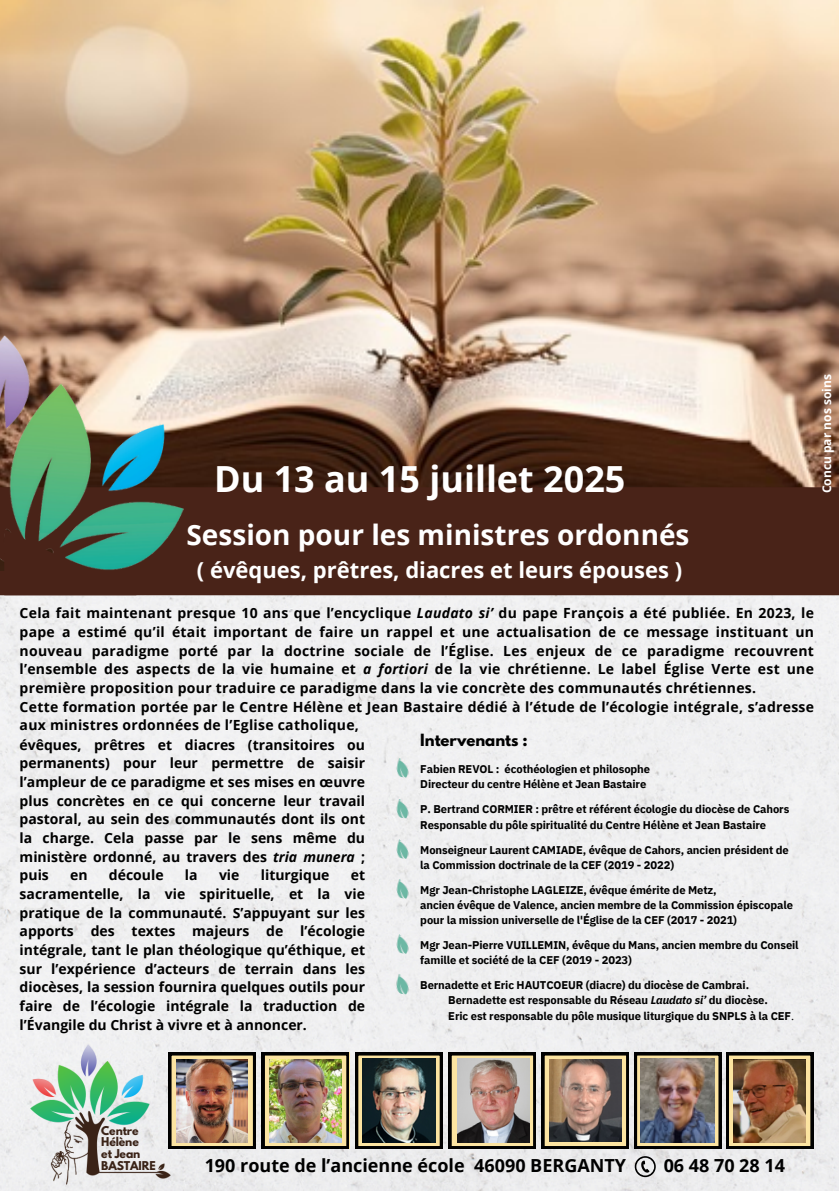
<style>
.page{position:relative;width:839px;height:1191px;background:#fff}
.page>*{position:absolute;margin:0;border:0;box-sizing:border-box;transform-origin:0 0}
.t1{font:700 36px "Open Sans";color:#fff}
.t2{font:700 28px "Open Sans";color:#fff}
.t3{font:700 22px "Open Sans";color:#fff}
.t4{font:700 18px "Open Sans";color:#000}
.t5{font:700 14.8px "League Spartan";color:#000}
.t6{font:700 14px/18.6px "Open Sans";letter-spacing:.02em;color:#000;text-align:justify}
.t7{font:700 14px "Open Sans";color:#000}
.t8{font:700 12px "Open Sans";color:#fff}
.t9{font:700 11.2px/15.2px "IBM Plex Sans";letter-spacing:-.01em;color:#000}
.t10{font:700 10.8px "League Spartan";letter-spacing:-.01em;color:#3a2317}
.s1{font-style:italic}
.s2{font-weight:400}
</style>
<div class="page">
<div style="left:0;top:595px;width:838px;height:596px;background:#f0f0f0"></div>
<img style="left:0;top:0;width:838px;height:487px">
<div style="left:0;top:487px;width:838px;height:108px;background:#492318"></div>
<svg style="left:634px;top:1156px;width:21px;height:21px"></svg>
<img style="left:0;top:328px;width:186px;height:243px">
<img style="left:29px;top:1043px;width:142px;height:142px">
<svg style="left:4px;top:529px;width:132px;height:42px"></svg>
<svg style="left:168px;top:1053px;width:87px;height:96px"></svg>
<img style="left:177px;top:1060px;width:70px;height:82px">
<svg style="left:262px;top:1053px;width:87px;height:96px"></svg>
<img style="left:269px;top:1060px;width:72px;height:82px">
<svg style="left:448px;top:1053px;width:87px;height:96px"></svg>
<img style="left:457px;top:1058px;width:72px;height:84px">
<svg style="left:541px;top:1053px;width:87px;height:96px"></svg>
<img style="left:549px;top:1059px;width:72px;height:83px">
<img style="left:634px;top:1053px;width:179px;height:96px">
<img style="left:733px;top:1060px;width:72px;height:82px">
<svg style="left:355px;top:1053px;width:87px;height:96px"></svg>
<img style="left:362px;top:1059px;width:74px;height:84px">
<img style="left:395px;top:758px;width:18px;height:20px">
<img style="left:395px;top:799px;width:18px;height:20px">
<img style="left:395px;top:839px;width:18px;height:21px">
<img style="left:395px;top:879px;width:18px;height:20px">
<img style="left:395px;top:934px;width:18px;height:21px">
<img style="left:394px;top:974px;width:19px;height:21px">
<h5 class="t1" style="left:214px;top:454px;width:413px">Du 13 au 15 juillet 2025</h5>
<p class="t2" style="left:186px;top:515px;width:504px">Session pour les ministres ordonnés</p>
<p class="t3" style="left:197px;top:554px;width:487px">( évêques, prêtres, diacres et leurs épouses )</p>
<p class="t8" style="left:818px;top:493px;width:120px;rotate:-90deg">Concu par nos soins</p>
<p class="t6" style="left:20px;top:603px;width:795px;text-align:left">Cela fait maintenant presque 10 ans que l’encyclique <span class="s1">Laudato si’</span> du pape François a été publiée. En 2023, le pape a estimé qu’il était important de faire un rappel et une actualisation de ce message instituant un nouveau paradigme porté par la doctrine sociale de l’Église. Les enjeux de ce paradigme recouvrent l’ensemble des aspects de la vie humaine et <span class="s1">a fortiori</span> de la vie chrétienne. Le label Église Verte est une première proposition pour traduire ce paradigme dans la vie concrète des communautés chrétiennes.<br>Cette formation portée par le Centre Hélène et Jean Bastaire dédié à l’étude de l’écologie intégrale, s’adresse aux ministres ordonnées de l’Eglise catholique,</p>
<h3 class="t6" style="left:20px;top:735px;width:347px">évêques, prêtres et diacres (transitoires ou permanents) pour leur permettre de saisir l’ampleur de ce paradigme et ses mises en œuvre plus concrètes en ce qui concerne leur travail pastoral, au sein des communautés dont ils ont la charge. Cela passe par le sens même du ministère ordonné, au travers des <span class="s1">tria munera</span> ; puis</h3>
<p class="t5" style="left:420px;top:733px;width:109px">Intervenants :</p>
<p class="t9" style="left:420px;top:761px;width:231px">Fabien REVOL : écothéologien et philosophe<br>Directeur du centre Hélène et Jean Bastaire</p>
<p class="t9" style="left:420px;top:802px;width:370px">P. Bertrand CORMIER : prêtre et référent écologie du diocèse de Cahors<br>Responsable du pôle spiritualité du Centre Hélène et Jean Bastaire</p>
<p class="t9" style="left:420px;top:842px;width:370px">Monseigneur Laurent CAMIADE, évêque de Cahors, ancien président de la Commission doctrinale de la CEF (2019 - 2022)</p>
<p class="t9" style="left:420px;top:882px;width:374px">Mgr Jean-Christophe LAGLEIZE, évêque émérite de Metz,<br>ancien évêque de Valence, ancien membre de la Commission épiscopale pour la mission universelle de l'Église de la CEF (2017 - 2021)</p>
<p class="t9" style="left:420px;top:937px;width:380px">Mgr Jean-Pierre VUILLEMIN, évêque du Mans, ancien membre du Conseil famille et société de la CEF (2019 - 2023)</p>
<p class="t9" style="left:448px;top:977px;width:321px;text-indent:-28px">Bernadette et Eric HAUTCOEUR (diacre) du diocèse de Cambrai.<br>Bernadette est responsable du Réseau <span class="s1">Laudato si’</span> du diocèse.</p>
<p class="t9" style="left:448px;top:1008px;width:347px">Eric est responsable du pôle musique liturgique du SNPLS à la CEF<span class="s2">.</span></p>
<h3 class="t6" style="left:70px;top:866px;width:19px">en</h3>
<h3 class="t7" style="left:109px;top:865px;width:56px">découle</h3>
<h3 class="t6" style="left:185px;top:866px;width:14px">la</h3>
<h3 class="t6" style="left:219px;top:866px;width:22px">vie</h3>
<h3 class="t7" style="left:261px;top:865px;width:70px">liturgique</h3>
<h3 class="t6" style="left:20px;top:866px;width:347px;text-indent:331px">et sacramentelle, la vie spirituelle, et la vie pratique de la communauté. S’appuyant sur les apports des textes majeurs de l’écologie intégrale, tant le plan théologique qu’éthique, et sur l’expérience d’acteurs de terrain dans les diocèses, la session fournira quelques outils pour faire de l’écologie intégrale la traduction de l’Évangile du Christ à vivre et à annoncer.</h3>
<h4 class="t10" style="left:101px;top:1125px;width:39px">Centre</h4>
<h4 class="t10" style="left:101px;top:1137px;width:39px">Hélène</h4>
<p class="t10" style="left:101px;top:1148px;width:41px">et Jean</p>
<p class="t10" style="left:101px;top:1160px;width:56px">BASTAIRE</p>
<h1 class="t4" style="left:205px;top:1153px;width:423px">190 route de l’ancienne école 46090 BERGANTY</h1>
<h1 class="t4" style="left:663px;top:1153px;width:123px">06 48 70 28 14</h1>
</div>
